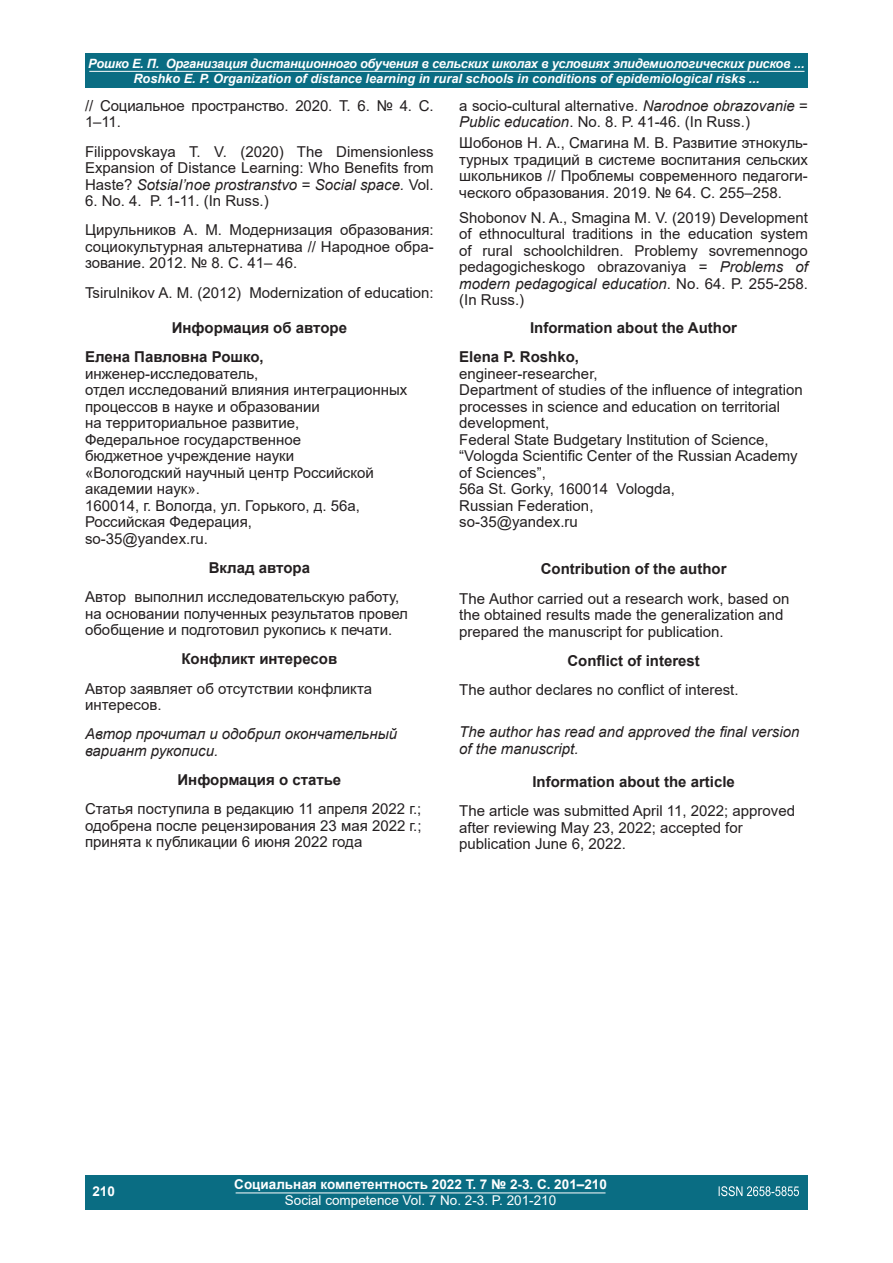
<style>
.page{position:relative;width:893px;height:1263px;background:#fff}
.page>*{position:absolute;margin:0;border:0;box-sizing:border-box;transform-origin:0 0}
.t1{font:15px/16.5px "Arial";color:#231f20}
.t2{font:700 15px/29.2px "Arial";color:#231f20}
.t3{font:italic 15px/16.5px "Arial";color:#231f20}
.t4{font:700 13.5px "Arial";color:#fff}
.t5{font:13.5px "Arial";color:#fff}
.t6{font:italic 700 12.75px/15.3px "Arial";letter-spacing:-.015em;color:#fff;text-align:center}
.s1{font-style:italic}
</style>
<div class="page">
<div style="left:85px;top:54px;width:723px;height:34px;background:#0a6d83"></div>
<hr style="left:89px;top:71px;width:715px;height:1px;background:#fff">
<div style="left:85px;top:1175px;width:723px;height:34px;background:#0a6d83"></div>
<hr style="left:236px;top:1192px;width:369px;height:1px;background:#fff">
<svg style="left:719px;top:1186px;width:80px;height:10px"></svg>
<p class="t6" style="left:88px;top:56px;width:718px">Рошко Е. П. Организация дистанционного обучения в сельских школах в условиях эпидемиологических рисков ...<br>Roshko E. P. Organization of distance learning in rural schools in conditions of epidemiological risks ...</p>
<p class="t1" style="left:85px;top:97px;width:350px">// Социальное пространство. 2020. Т. 6. № 4. С.<br>1–11.</p>
<p class="t1" style="left:85px;top:143px;width:350px;text-align:justify">Filippovskaya T. V. (2020) The Dimensionless Expansion of Distance Learning: Who Benefits from Haste? <span class="s1">Sotsial’noe prostranstvo</span> = <span class="s1">Social space.</span> Vol.</p>
<p class="t1" style="left:85px;top:186px;width:350px;line-height:29.2px">6. No. 4. P. 1-11. (In Russ.)<br>Цирульников А. М. Модернизация образования:</p>
<p class="t1" style="left:85px;top:238px;width:350px">социокультурная альтернатива // Народное обра&shy;зование. 2012. № 8. С. 41– 46.</p>
<p class="t1" style="left:85px;top:284px;width:350px">Tsirulnikov A. M. (2012) Modernization of education:</p>
<p class="t2" style="left:85px;top:313px;width:263px;text-indent:87px">Информация об авторе<br>Елена Павловна Рошко,</p>
<p class="t1" style="left:85px;top:365px;width:324px">инженер-исследователь,<br>отдел исследований влияния интеграционных процессов в науке и образовании<br>на территориальное развитие,<br>Федеральное государственное<br>бюджетное учреждение науки<br>«Вологодский научный центр Российской академии наук».<br>160014, г. Вологда, ул. Горького, д. 56а,<br>Российская Федерация,<br>so-35@yandex.ru.</p>
<p class="t2" style="left:209px;top:553px;width:103px">Вклад автора</p>
<p class="t1" style="left:85px;top:589px;width:324px">Автор выполнил исследовательскую работу, на основании полученных результатов провел обобщение и подготовил рукопись к печати.</p>
<p class="t2" style="left:181px;top:645px;width:157px">Конфликт интересов</p>
<p class="t1" style="left:85px;top:680px;width:288px">Автор заявляет об отсутствии конфликта интересов.</p>
<p class="t3" style="left:85px;top:726px;width:314px">Автор прочитал и одобрил окончательный вариант рукописи.</p>
<p class="t2" style="left:177px;top:765px;width:165px">Информация о статье</p>
<p class="t1" style="left:85px;top:801px;width:338px;text-align:justify">Статья поступила в редакцию 11 апреля 2022 г.; одобрена после рецензирования 23 мая 2022 г.; принята к публикации 6 июня 2022 года</p>
<p class="t1" style="left:459px;top:97px;width:350px">a socio-cultural alternative. <span class="s1">Narodnoe obrazovanie</span> =<br><span class="s1">Public education</span>. No. 8. P. 41-46. (In Russ.)</p>
<p class="t1" style="left:459px;top:134px;width:350px;text-align:justify">Шобонов Н. А., Смагина М. В. Развитие этнокуль&shy;турных традиций в системе воспитания сельских школьников // Проблемы современного педагоги&shy;ческого образования. 2019. № 64. С. 255–258.</p>
<p class="t1" style="left:459px;top:209px;width:350px;text-align:justify">Shobonov N. A., Smagina M. V. (2019) Development of ethnocultural traditions in the education system of rural schoolchildren. Problemy sovremennogo pedagogicheskogo obrazovaniya = <span class="s1">Problems of modern pedagogical education</span>. No. 64. P. 255-258. (In Russ.)</p>
<p class="t2" style="left:459px;top:313px;width:279px;text-indent:71px">Information about the Author<br>Elena P. Roshko,</p>
<p class="t1" style="left:459px;top:365px;width:345px">engineer-researcher,<br>Department of studies of the influence of integration processes in science and education on territorial development,<br>Federal State Budgetary Institution of Science, “Vologda Scientific Center of the Russian Academy of Sciences”,<br>56a St. Gorky, 160014 Vologda,<br>Russian Federation,<br>so-35@yandex.ru</p>
<p class="t2" style="left:541px;top:555px;width:187px">Contribution of the author</p>
<p class="t1" style="left:459px;top:590px;width:332px">The Аuthor carried out a research work, based on the obtained results made the generalization and prepared the manuscript for publication.</p>
<p class="t2" style="left:567px;top:646px;width:134px">Conflict of interest</p>
<p class="t1" style="left:459px;top:681px;width:281px">The author declares no conflict of interest.</p>
<p class="t3" style="left:459px;top:724px;width:342px">The author has read and approved the final version of the manuscript.</p>
<p class="t2" style="left:532px;top:767px;width:204px">Information about the article</p>
<p class="t1" style="left:459px;top:803px;width:337px">The article was submitted April 11, 2022; approved after reviewing May 23, 2022; accepted for publication June 6, 2022.</p>
<p class="t4" style="left:92px;top:1182px;width:24px">210</p>
<p class="t4" style="left:234px;top:1174px;width:374px">Социальная компетентность 2022 Т. 7 № 2-3. С. 201–210</p>
<p class="t5" style="left:285px;top:1191px;width:273px">Social competence Vol. 7 No. 2-3. P. 201-210</p>
</div>
